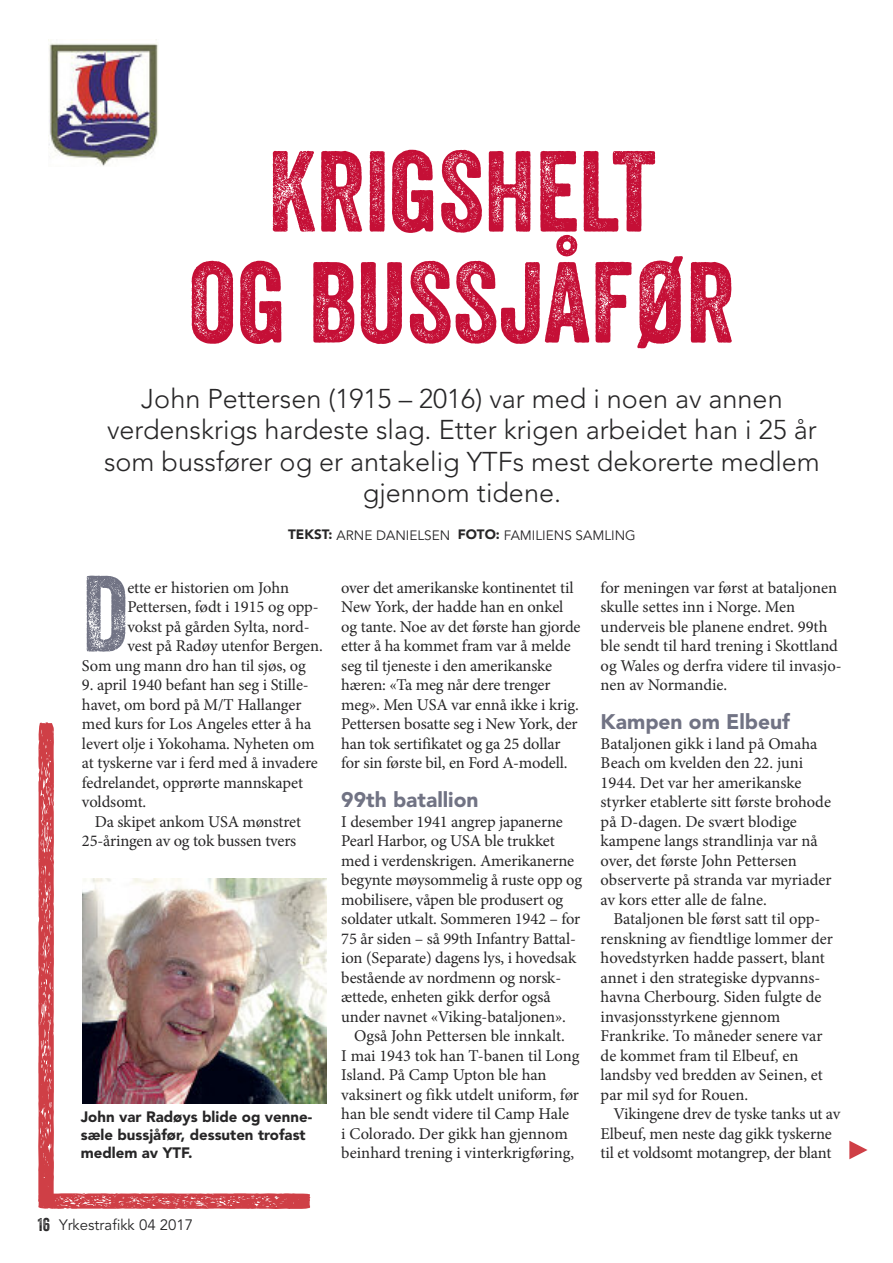
<style>
.page{position:relative;width:893px;height:1263px;background:#fff}
.page>*{position:absolute;margin:0;border:0;box-sizing:border-box;transform-origin:0 0}
.t1{font:111px/111px "Veneer Two";color:#c50f36;text-align:center}
.t2{font:104.55px "Veneer Two";color:#717384}
.t3{font:300 27px/31.5px "Avenir";color:#272627;text-align:center}
.t4{font:900 21px "Avenir";color:#717384}
.t5{font:16.5px/19.5px "Minion Pro";letter-spacing:-.01em;color:#272627}
.t6{font:900 15px/18px "Avenir";color:#272627}
.t7{font:15px "Avenir";color:#272627}
.t8{font:13.5px "Avenir";color:#272627}
.s1{font-weight:900}
.s2{font-family:"Veneer Two";font-size:18px}
</style>
<div class="page">
<svg style="left:38px;top:722px;width:272px;height:487px"></svg>
<svg style="left:849px;top:1141px;width:18px;height:18px"></svg>
<img style="left:82px;top:878px;width:244px;height:225px">
<img style="left:49px;top:39px;width:109px;height:127px">
<h1 class="t1" style="left:189px;top:144px;width:547px">KRIGSHELT<br>OG BUSSJÅFØR</h1>
<h3 class="t3" style="left:104px;top:382px;width:717px">John Pettersen (1915 – 2016) var med i noen av annen verdenskrigs hardeste slag. Etter krigen arbeidet han i 25 år som bussfører og er antakelig YTFs mest dekorerte medlem gjennom tidene.</h3>
<p class="t8" style="left:288px;top:527px;width:349px"><span class="s1">TEKST:</span> ARNE DANIELSEN <span class="s1">FOTO:</span> FAMILIENS SAMLING</p>
<h2 class="t2" style="left:82px;top:574px;width:48px">D</h2>
<p class="t5" style="left:127px;top:579px;width:163px">ette er historien om John</p>
<p class="t5" style="left:127px;top:599px;width:193px">Pettersen, født i 1915 og opp-</p>
<p class="t5" style="left:127px;top:618px;width:184px">vokst på gården Sylta, nord-</p>
<p class="t5" style="left:127px;top:638px;width:197px">vest på Radøy utenfor Bergen.</p>
<p class="t5" style="left:82px;top:657px;width:225px">Som ung mann dro han til sjøs, og</p>
<p class="t5" style="left:82px;top:677px;width:237px">9. april 1940 befant han seg i Stille&shy;havet, om bord på M/T Hallanger med kurs for Los Angeles etter å ha levert olje i Yokohama. Nyheten om at tyskerne var i ferd med å invadere fedrelandet, opprørte mannskapet voldsomt.</p>
<p class="t5" style="left:82px;top:813px;width:221px;text-align:right">Da skipet ankom USA mønstret<br>25-åringen av og tok bussen tvers</p>
<p class="t6" style="left:81px;top:1108px;width:233px">John var Radøys blide og venne&shy;sæle bussjåfør, dessuten trofast medlem av YTF.</p>
<p class="t5" style="left:341px;top:579px;width:241px">over det amerikanske kontinentet til New York, der hadde han en onkel og tante. Noe av det første han gjorde etter å ha kommet fram var å melde seg til tjeneste i den amerikanske hæren: «Ta meg når dere trenger meg». Men USA var ennå ikke i krig.<br>Pettersen bosatte seg i New York, der han tok sertifikatet og ga 25 dollar for sin første bil, en Ford A-modell.</p>
<p class="t4" style="left:341px;top:782px;width:139px">99th batallion</p>
<p class="t5" style="left:341px;top:813px;width:223px">I desember 1941 angrep japanerne</p>
<p class="t5" style="left:341px;top:833px;width:215px">Pearl Harbor, og USA ble trukket</p>
<p class="t5" style="left:341px;top:852px;width:234px">med i verdenskrigen. Amerikanerne</p>
<p class="t5" style="left:341px;top:872px;width:242px">begynte møysommelig å ruste opp og</p>
<p class="t5" style="left:341px;top:891px;width:223px">mobilisere, våpen ble produsert og</p>
<p class="t5" style="left:341px;top:911px;width:240px">soldater utkalt. Sommeren 1942 – for</p>
<p class="t5" style="left:341px;top:930px;width:236px">75 år siden – så 99th Infantry Battal-</p>
<p class="t5" style="left:341px;top:950px;width:236px">ion (Separate) dagens lys, i hovedsak</p>
<p class="t5" style="left:341px;top:969px;width:221px">bestående av nordmenn og norsk-</p>
<p class="t5" style="left:341px;top:989px;width:211px">ættede, enheten gikk derfor også</p>
<p class="t5" style="left:341px;top:1008px;width:226px">under navnet «Viking-bataljonen».</p>
<p class="t5" style="left:354px;top:1028px;width:212px">Også John Pettersen ble innkalt.</p>
<p class="t5" style="left:341px;top:1047px;width:240px">I mai 1943 tok han T-banen til Long</p>
<p class="t5" style="left:341px;top:1067px;width:207px">Island. På Camp Upton ble han</p>
<p class="t5" style="left:341px;top:1086px;width:239px">vaksinert og fikk utdelt uniform, før</p>
<p class="t5" style="left:341px;top:1106px;width:229px">han ble sendt videre til Camp Hale</p>
<p class="t5" style="left:341px;top:1125px;width:228px">i Colorado. Der gikk han gjennom</p>
<p class="t5" style="left:341px;top:1145px;width:234px">beinhard trening i vinterkrigføring,</p>
<p class="t5" style="left:601px;top:579px;width:243px">for meningen var først at bataljonen skulle settes inn i Norge. Men underveis ble planene endret. 99th ble sendt til hard trening i Skottland og Wales og derfra videre til invasjo&shy;nen av Normandie.</p>
<p class="t4" style="left:601px;top:704px;width:191px">Kampen om Elbeuf</p>
<p class="t5" style="left:601px;top:735px;width:232px">Bataljonen gikk i land på Omaha<br>Beach om kvelden den 22. juni<br>1944. Det var her amerikanske styrker etablerte sitt første brohode på D-dagen. De svært blodige kampene langs strandlinja var nå over, det første John Pettersen observerte på stranda var myriader av kors etter alle de falne.</p>
<p class="t5" style="left:601px;top:911px;width:234px;text-indent:13px">Bataljonen ble først satt til opp&shy;renskning av fiendtlige lommer der hovedstyrken hadde passert, blant annet i den strategiske dypvanns&shy;havna Cherbourg. Siden fulgte de invasjonsstyrkene gjennom<br>Frankrike. To måneder senere var de kommet fram til Elbeuf, en landsby ved bredden av Seinen, et par mil syd for Rouen.</p>
<p class="t5" style="left:601px;top:1106px;width:241px;text-indent:13px">Vikingene drev de tyske tanks ut av<br>Elbeuf, men neste dag gikk tyskerne til et voldsomt motangrep, der blant</p>
<p class="t7" style="left:38px;top:1216px;width:157px"><span class="s2">16</span> Yrkestrafikk 04 2017</p>
</div>
